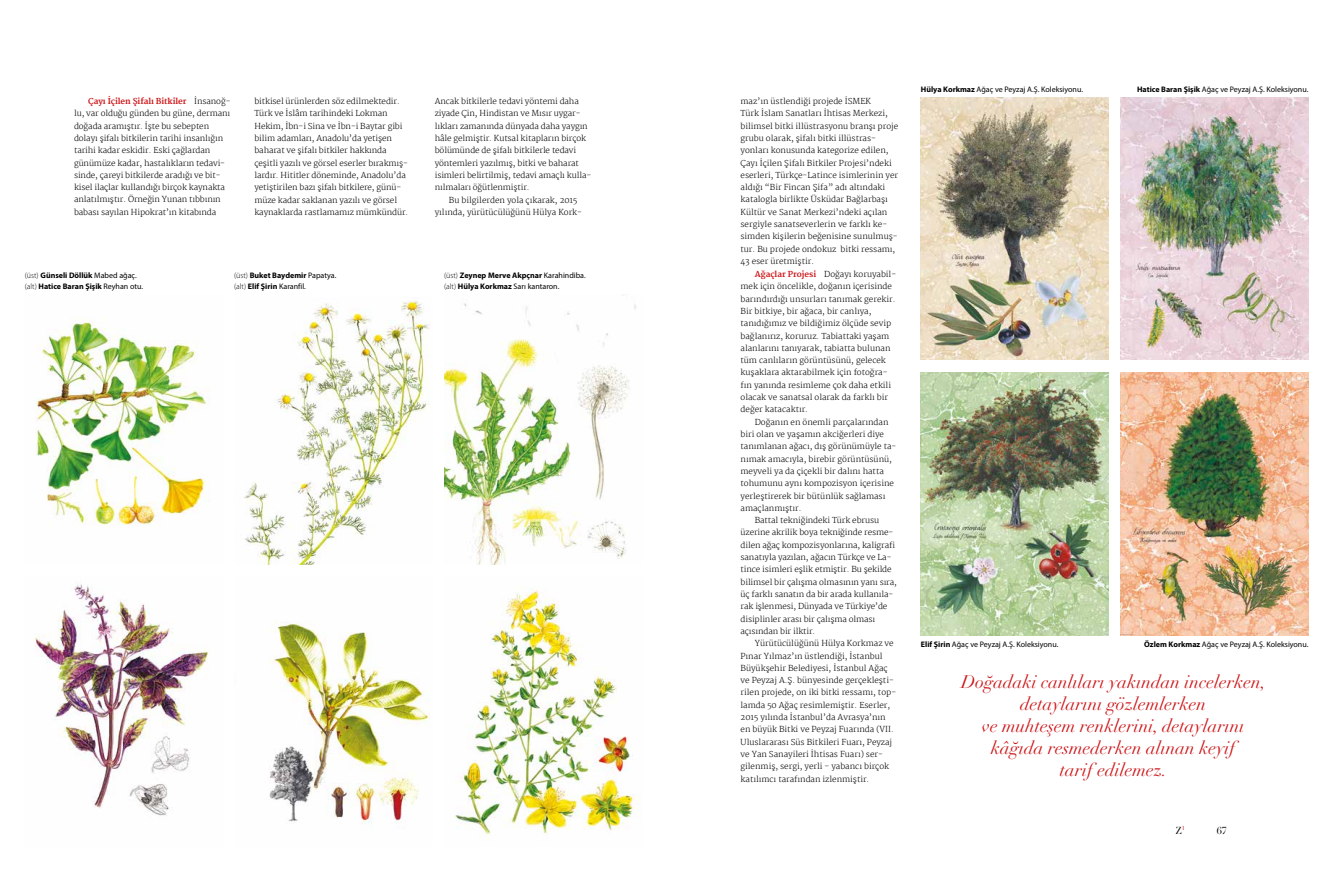
<style>
.page{position:relative;width:1333px;height:879px;background:#fff}
.page>*{position:absolute;margin:0;border:0;box-sizing:border-box;transform-origin:0 0}
.t1{font:italic 18px/22px "Didot LT Roman";color:#cd171a;text-align:center}
.t2{font:10px "Didot LT Roman";color:#000}
.t3{font:300 8px/12.3px "Merriweather";color:#000}
.t4{font:700 8px/11px "Myriad Pro";color:#000}
.t5{font:8px "Myriad Pro";color:#000}
.s1{font-weight:700;color:#cd171a}
.s2{font-weight:300}
.s3{font-weight:400}
.s4{font-weight:700}
</style>
<div class="page">
<img style="left:35px;top:317px;width:174px;height:209px">
<img style="left:34px;top:584px;width:175px;height:232px">
<img style="left:244px;top:298px;width:186px;height:266px">
<img style="left:269px;top:621px;width:161px;height:208px">
<img style="left:444px;top:303px;width:192px;height:261px">
<img style="left:455px;top:587px;width:185px;height:252px">
<img style="left:920px;top:98px;width:188px;height:262px">
<img style="left:920px;top:372px;width:188px;height:263px">
<img style="left:1120px;top:98px;width:188px;height:262px">
<img style="left:1120px;top:372px;width:188px;height:263px">
<p class="t3" style="left:74px;top:95px;width:158px;text-indent:14px"><span class="s1">Çayı İçilen Şifalı Bitkiler</span> İnsanoğ&shy;lu, var olduğu günden bu güne, dermanı doğada aramıştır. İşte bu sebepten dolayı şifalı bitkilerin tarihi insanlığın tarihi kadar eskidir. Eski çağlardan günümüze kadar, hastalıkların tedavi&shy;sinde, çareyi bitkilerde aradığı ve bit&shy;kisel ilaçlar kullandığı birçok kaynakta anlatılmıştır. Örneğin Yunan tıbbının babası sayılan Hipokrat’ın kitabında</p>
<p class="t3" style="left:254px;top:95px;width:155px">bitkisel ürünlerden söz edilmektedir.<br>Türk ve İslâm tarihindeki Lokman Hekim, İbn-i Sina ve İbn-i Baytar gibi bilim adamları, Anadolu’da yetişen baharat ve şifalı bitkiler hakkında çeşitli yazılı ve görsel eserler bırakmış&shy;lardır. Hititler döneminde, Anadolu’da yetiştirilen bazı şifalı bitkilere, günü&shy;müze kadar saklanan yazılı ve görsel kaynaklarda rastlamamız mümkündür.</p>
<p class="t3" style="left:435px;top:95px;width:146px">Ancak bitkilerle tedavi yöntemi daha</p>
<p class="t3" style="left:435px;top:107px;width:147px">ziyade Çin, Hindistan ve Mısır uygar-</p>
<p class="t3" style="left:435px;top:120px;width:154px">lıkları zamanında dünyada daha yaygın</p>
<p class="t3" style="left:435px;top:132px;width:153px">hâle gelmiştir. Kutsal kitapların birçok</p>
<p class="t3" style="left:435px;top:144px;width:143px">bölümünde de şifalı bitkilerle tedavi</p>
<p class="t3" style="left:435px;top:156px;width:146px">yöntemleri yazılmış, bitki ve baharat</p>
<p class="t3" style="left:435px;top:169px;width:158px">isimleri belirtilmiş, tedavi amaçlı kulla-</p>
<p class="t3" style="left:435px;top:181px;width:96px">nılmaları öğütlenmiştir.</p>
<p class="t3" style="left:449px;top:193px;width:130px">Bu bilgilerden yola çıkarak, 2015</p>
<p class="t3" style="left:435px;top:206px;width:149px">yılında, yürütücülüğünü Hülya Kork-</p>
<p class="t4" style="left:25px;top:269px;width:120px"><span class="s2">(üst)</span> Günseli Döllük <span class="s3">Mabed ağaç. </span><span class="s2">(alt)</span> Hatice Baran Şişik <span class="s3">Reyhan otu.</span></p>
<p class="t4" style="left:234px;top:269px;width:104px"><span class="s2">(üst)</span> Buket Baydemir <span class="s3">Papatya. </span><span class="s2">(alt)</span> Elif Şirin <span class="s3">Karanfil.</span></p>
<p class="t4" style="left:444px;top:269px;width:143px"><span class="s2">(üst)</span> Zeynep Merve Akpçnar <span class="s3">Karahindiba. </span><span class="s2">(alt)</span> Hülya Korkmaz <span class="s3">Sarı kantaron.</span></p>
<p class="t3" style="left:740px;top:95px;width:159px">maz’ın üstlendiği projede İSMEK<br>Türk İslam Sanatları İhtisas Merkezi, bilimsel bitki illüstrasyonu branşı proje grubu olarak, şifalı bitki illüstras&shy;yonları konusunda kategorize edilen, Çayı İçilen Şifalı Bitkiler Projesi’ndeki eserleri, Türkçe-Latince isimlerinin yer aldığı “Bir Fincan Şifa” adı altındaki katalogla birlikte Üsküdar Bağlarbaşı Kültür ve Sanat Merkezi’ndeki açılan sergiyle sanatseverlerin ve farklı ke&shy;simden kişilerin beğenisine sunulmuş&shy;tur. Bu projede ondokuz bitki ressamı, 43 eser üretmiştir.</p>
<p class="t3" style="left:740px;top:268px;width:157px;text-indent:14px"><span class="s1">Ağaçlar Projesi</span> Doğayı koruyabil&shy;mek için öncelikle, doğanın içerisinde barındırdığı unsurları tanımak gerekir.<br>Bir bitkiye, bir ağaca, bir canlıya, tanıdığımız ve bildiğimiz ölçüde sevip bağlanırız, koruruz. Tabiattaki yaşam alanlarını tanıyarak, tabiatta bulunan tüm canlıların görüntüsünü, gelecek kuşaklara aktarabilmek için fotoğra&shy;fın yanında resimleme çok daha etkili olacak ve sanatsal olarak da farklı bir değer katacaktır.</p>
<p class="t3" style="left:754px;top:415px;width:135px">Doğanın en önemli parçalarından</p>
<p class="t3" style="left:740px;top:428px;width:145px">biri olan ve yaşamın akciğerleri diye</p>
<p class="t3" style="left:740px;top:440px;width:157px">tanımlanan ağacı, dış görünümüyle ta-</p>
<p class="t3" style="left:740px;top:452px;width:153px">nımak amacıyla, birebir görüntüsünü,</p>
<p class="t3" style="left:740px;top:465px;width:145px">meyveli ya da çiçekli bir dalını hatta</p>
<p class="t3" style="left:740px;top:477px;width:155px">tohumunu aynı kompozisyon içerisine</p>
<p class="t3" style="left:740px;top:489px;width:146px">yerleştirerek bir bütünlük sağlaması</p>
<p class="t3" style="left:740px;top:502px;width:63px">amaçlanmıştır.</p>
<p class="t3" style="left:754px;top:514px;width:126px">Battal tekniğindeki Türk ebrusu</p>
<p class="t3" style="left:740px;top:526px;width:154px">üzerine akrilik boya tekniğinde resme-</p>
<p class="t3" style="left:740px;top:539px;width:156px">dilen ağaç kompozisyonlarına, kaligrafi</p>
<p class="t3" style="left:740px;top:551px;width:152px">sanatıyla yazılan, ağacın Türkçe ve La-</p>
<p class="t3" style="left:740px;top:563px;width:153px">tince isimleri eşlik etmiştir. Bu şekilde</p>
<p class="t3" style="left:740px;top:575px;width:158px">bilimsel bir çalışma olmasının yanı sıra,</p>
<p class="t3" style="left:740px;top:588px;width:154px">üç farklı sanatın da bir arada kullanıla-</p>
<p class="t3" style="left:740px;top:600px;width:148px">rak işlenmesi, Dünyada ve Türkiye’de</p>
<p class="t3" style="left:740px;top:612px;width:136px">disiplinler arası bir çalışma olması</p>
<p class="t3" style="left:740px;top:625px;width:76px">açısından bir ilktir.</p>
<p class="t3" style="left:754px;top:637px;width:140px">Yürütücülüğünü Hülya Korkmaz ve</p>
<p class="t3" style="left:740px;top:649px;width:143px">Pınar Yılmaz’ın üstlendiği, İstanbul</p>
<p class="t3" style="left:740px;top:662px;width:149px">Büyükşehir Belediyesi, İstanbul Ağaç</p>
<p class="t3" style="left:740px;top:674px;width:155px">ve Peyzaj A.Ş. bünyesinde gerçekleşti-</p>
<p class="t3" style="left:740px;top:686px;width:157px">rilen projede, on iki bitki ressamı, top-</p>
<p class="t3" style="left:740px;top:698px;width:151px">lamda 50 Ağaç resimlemiştir. Eserler,</p>
<p class="t3" style="left:740px;top:711px;width:147px">2015 yılında İstanbul’da Avrasya’nın</p>
<p class="t3" style="left:740px;top:723px;width:155px">en büyük Bitki ve Peyzaj Fuarında (VII.</p>
<p class="t3" style="left:740px;top:735px;width:153px">Uluslararası Süs Bitkileri Fuarı, Peyzaj</p>
<p class="t3" style="left:740px;top:748px;width:144px">ve Yan Sanayileri İhtisas Fuarı) ser-</p>
<p class="t3" style="left:740px;top:760px;width:150px">gilenmiş, sergi, yerli - yabancı birçok</p>
<p class="t3" style="left:740px;top:772px;width:130px">katılımcı tarafından izlenmiştir.</p>
<p class="t5" style="left:920px;top:84px;width:164px"><span class="s4">Hülya Korkmaz</span> Ağaç ve Peyzaj A.Ş. Koleksiyonu.</p>
<p class="t5" style="left:1136px;top:84px;width:173px"><span class="s4">Hatice Baran Şişik</span> Ağaç ve Peyzaj A.Ş. Koleksiyonu.</p>
<p class="t5" style="left:1144px;top:639px;width:166px"><span class="s4">Özlem Korkmaz</span> Ağaç ve Peyzaj A.Ş. Koleksiyonu.</p>
<h1 class="t1" style="left:961px;top:671px;width:306px">Doğadaki canlıları yakından incelerken, detaylarını gözlemlerken<br>ve muhteşem renklerini, detaylarını kâğıda resmederken alınan keyif<br>tarif edilemez.</h1>
<p class="t5" style="left:920px;top:639px;width:139px"><span class="s4">Elif Şirin</span> Ağaç ve Peyzaj A.Ş. Koleksiyonu.</p>
<p class="t2" style="left:1175px;top:824px;width:11px">Z<sup>1</sup></p>
<p class="t2" style="left:1216px;top:824px;width:12px">67</p>
</div>
